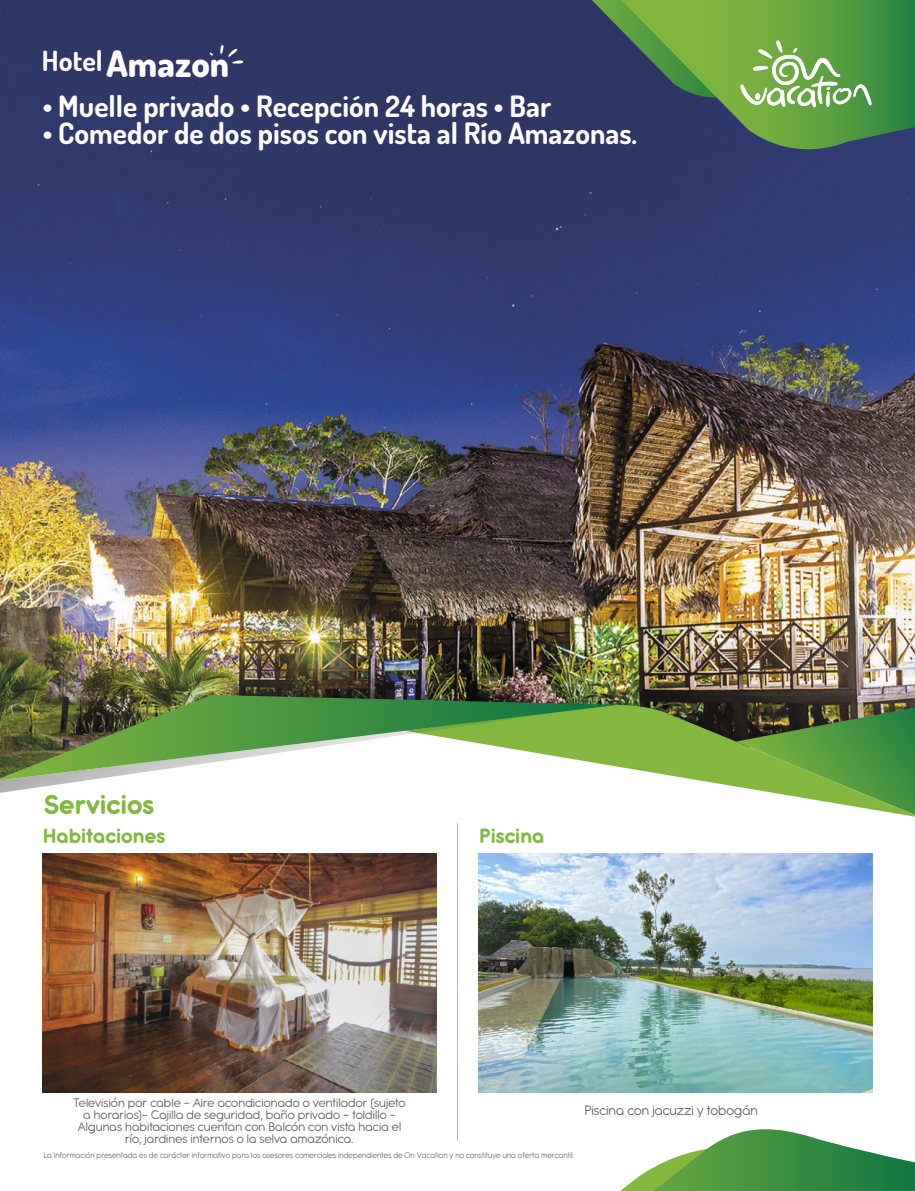
<style>
.page{position:relative;width:915px;height:1191px;background:#fff}
.page>*{position:absolute;margin:0;border:0;box-sizing:border-box;transform-origin:0 0}
.t1{font:800 36.3px "Dosis";color:#fff}
.t2{font:700 29.7px "Antipasto Pro";color:#84b740}
.t3{font:700 29.4px "Dosis";color:#fff}
.t4{font:700 22.5px "Antipasto Pro";color:#84b740}
.t5{font:14.7px "Antipasto Pro";letter-spacing:.005em;color:#646463}
.t6{font:13.5px/12px "Antipasto Pro";letter-spacing:.005em;color:#646463;text-align:center}
.t7{font:9px "Antipasto Pro";color:#71716e;scale:.96 1}
</style>
<div class="page">
<hr style="left:457px;top:823px;width:1px;height:317px;background:#b3b3b3">
<img style="left:0;top:0;width:914px;height:703px">
<svg style="left:620px;top:1129px;width:294px;height:62px"></svg>
<svg style="left:621px;top:0;width:293px;height:155px;background:#3d6c53"></svg>
<svg style="left:591px;top:0;width:280px;height:108px;background:#679554"></svg>
<img style="left:42px;top:853px;width:394px;height:239px">
<svg style="left:617px;top:703px;width:297px;height:114px"></svg>
<svg style="left:0;top:780px;width:88px;height:13px"></svg>
<svg style="left:0;top:695px;width:617px;height:85px"></svg>
<svg style="left:209px;top:45px;width:34px;height:19px"></svg>
<img style="left:478px;top:853px;width:394px;height:239px">
<h1 class="t1" style="left:42px;top:40px;width:189px"><sup>Hotel</sup>Amazon</h1>
<h3 class="t3" style="left:43px;top:87px;width:510px">• Muelle privado • Recepción 24 horas • Bar</h3>
<h3 class="t3" style="left:43px;top:115px;width:596px">• Comedor de dos pisos con vista al Río Amazonas.</h3>
<h2 class="t2" style="left:44px;top:786px;width:112px">Servicios</h2>
<h3 class="t4" style="left:43px;top:822px;width:124px">Habitaciones</h3>
<h3 class="t4" style="left:479px;top:822px;width:67px">Piscina</h3>
<p class="t6" style="left:73px;top:1097px;width:333px">Televisión por cable - Aire acondicionado o ventilador (sujeto a horarios)- Cajilla de seguridad, baño privado - toldillo - Algunas habitaciones cuentan con Balcón con vista hacia el río, jardines internos o la selva amazónica.</p>
<p class="t5" style="left:584px;top:1102px;width:175px">Piscina con jacuzzi y tobogán</p>
<p class="t7" style="left:44px;top:1150px;width:554px">La Información presentada es de carácter informativo para los asesores comerciales independientes de On Vacation y no constituye una oferta mercantil.</p>
</div>
